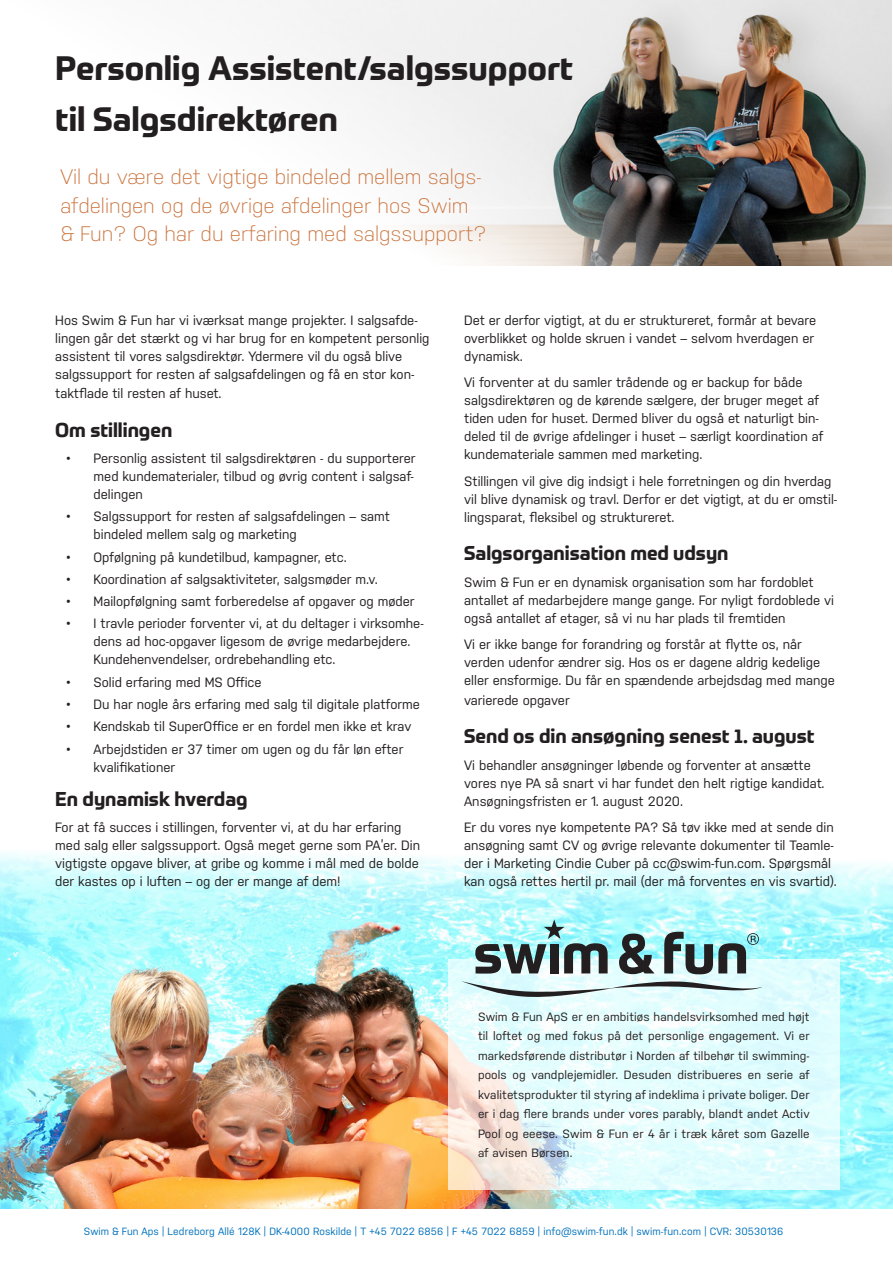
<style>
.page{position:relative;width:893px;height:1263px;background:#fff}
.page>*{position:absolute;margin:0;border:0;box-sizing:border-box;transform-origin:0 0}
.t1{font:700 33px/51px "Prometo";color:#231f20}
.t2{font:300 21px/28.5px "Nudista";color:#ca733c}
.t3{font:700 19.5px "Prometo";color:#231f20}
.t4{font:13.5px/18px "Nudista";color:#231f20}
.t5{font:12px/19.5px "Nudista";letter-spacing:.01em;color:#231f20;text-align:justify}
.t6{font:10.5px "Nudista";letter-spacing:.01em;color:#0072bc}
</style>
<div class="page">
<img style="left:276px;top:0;width:615px;height:265px">
<img style="left:0;top:853px;width:893px;height:356px">
<svg style="left:448px;top:959px;width:392px;height:231px;background:#e6f9f8"></svg>
<svg style="left:619px;top:933px;width:35px;height:41px"></svg>
<svg style="left:664px;top:932px;width:95px;height:42px;background:#789ea1"></svg>
<svg style="left:475px;top:919px;width:133px;height:54px;background:#84acae"></svg>
<svg style="left:461px;top:980px;width:300px;height:19px;background:#c2d5d6"></svg>
<p class="t1" style="left:55px;top:42px;width:520px">Personlig Assistent/salgssupport til Salgsdirektøren</p>
<p class="t2" style="left:60px;top:163px;width:423px">Vil du være det vigtige bindeled mellem salgs-</p>
<p class="t2" style="left:60px;top:191px;width:428px">afdelingen og de øvrige afdelinger hos Swim &amp; Fun? Og har du erfaring med salgssupport?</p>
<p class="t4" style="left:55px;top:311px;width:376px">Hos Swim &amp; Fun har vi iværksat mange projekter. I salgsafde&shy;lingen går det stærkt og vi har brug for en kompetent personlig assistent til vores salgsdirektør. Ydermere vil du også blive salgssupport for resten af salgsafdelingen og få en stor kon-</p>
<p class="t4" style="left:55px;top:384px;width:168px">taktflade til resten af huset.</p>
<p class="t3" style="left:55px;top:417px;width:119px">Om stillingen</p>
<p class="t4" style="left:94px;top:449px;width:324px;text-align:justify;text-indent:-27px">• Personlig assistent til salgsdirektøren - du supporterer med kundematerialer, tilbud og øvrig content i salgsaf&shy;delingen</p>
<p class="t4" style="left:94px;top:508px;width:298px;text-indent:-27px">• Salgssupport for resten af salgsafdelingen – samt bindeled mellem salg og marketing</p>
<p class="t4" style="left:67px;top:548px;width:282px">• Opfølgning på kundetilbud, kampagner, etc.</p>
<p class="t4" style="left:67px;top:570px;width:313px">• Koordination af salgsaktiviteter, salgsmøder m.v.</p>
<p class="t4" style="left:67px;top:592px;width:350px">• Mailopfølgning samt forberedelse af opgaver og møder</p>
<p class="t4" style="left:94px;top:615px;width:332px;text-indent:-27px">• I travle perioder forventer vi, at du deltager i virksomhe&shy;dens ad hoc-opgaver ligesom de øvrige medarbejdere.<br>Kundehenvendelser, ordrebehandling etc.</p>
<p class="t4" style="left:67px;top:673px;width:197px">• Solid erfaring med MS Office</p>
<p class="t4" style="left:67px;top:695px;width:355px">• Du har nogle års erfaring med salg til digitale platforme</p>
<p class="t4" style="left:67px;top:717px;width:346px">• Kendskab til SuperOffice er en fordel men ikke et krav</p>
<p class="t4" style="left:94px;top:740px;width:311px;text-indent:-27px">• Arbejdstiden er 37 timer om ugen og du får løn efter kvalifikationer</p>
<p class="t3" style="left:55px;top:787px;width:194px">En dynamisk hverdag</p>
<p class="t4" style="left:55px;top:818px;width:366px">For at få succes i stillingen, forventer vi, at du har erfaring med salg eller salgssupport. Også meget gerne som PA’er. Din vigtigste opgave bliver, at gribe og komme i mål med de bolde der kastes op i luften – og der er mange af dem!</p>
<p class="t4" style="left:464px;top:311px;width:354px">Det er derfor vigtigt, at du er struktureret, formår at bevare overblikket og holde skruen i vandet – selvom hverdagen er dynamisk.</p>
<p class="t4" style="left:464px;top:373px;width:361px">Vi forventer at du samler trådende og er backup for både salgsdirektøren og de kørende sælgere, der bruger meget af tiden uden for huset. Dermed bliver du også et naturligt bin&shy;deled til de øvrige afdelinger i huset – særligt koordination af kundemateriale sammen med marketing.</p>
<p class="t4" style="left:464px;top:472px;width:375px">Stillingen vil give dig indsigt i hele forretningen og din hverdag vil blive dynamisk og travl. Derfor er det vigtigt, at du er omstil&shy;lingsparat, fleksibel og struktureret.</p>
<p class="t3" style="left:464px;top:541px;width:266px">Salgsorganisation med udsyn</p>
<p class="t4" style="left:464px;top:573px;width:371px">Swim &amp; Fun er en dynamisk organisation som har fordoblet antallet af medarbejdere mange gange. For nyligt fordoblede vi også antallet af etager, så vi nu har plads til fremtiden</p>
<p class="t4" style="left:464px;top:635px;width:372px">Vi er ikke bange for forandring og forstår at flytte os, når verden udenfor ændrer sig. Hos os er dagene aldrig kedelige eller ensformige. Du får en spændende arbejdsdag med mange</p>
<p class="t4" style="left:464px;top:691px;width:107px">varierede opgaver</p>
<p class="t3" style="left:464px;top:724px;width:352px">Send os din ansøgning senest 1. august</p>
<p class="t4" style="left:464px;top:756px;width:362px">Vi behandler ansøgninger løbende og forventer at ansætte vores nye PA så snart vi har fundet den helt rigtige kandidat.<br>Ansøgningsfristen er 1. august 2020.</p>
<p class="t4" style="left:464px;top:818px;width:374px">Er du vores nye kompetente PA? Så tøv ikke med at sende din ansøgning samt CV og øvrige relevante dokumenter til Teamle&shy;der i Marketing Cindie Cuber på cc@swim-fun.com. Spørgsmål kan også rettes hertil pr. mail (der må forventes en vis svartid).</p>
<p class="t5" style="left:478px;top:1006px;width:333px">Swim &amp; Fun ApS er en ambitiøs handelsvirksomhed med højt til loftet og med fokus på det personlige engagement. Vi er markedsførende distributør i Norden af tilbehør til swimming&shy;pools og vandplejemidler. Desuden distribueres en serie af kvalitetsprodukter til styring af indeklima i private boliger. Der er i dag flere brands under vores parably, blandt andet Activ Pool og eeese. Swim &amp; Fun er 4 år i træk kåret som Gazelle af avisen Børsen.</p>
<p class="t6" style="left:84px;top:1225px;width:701px">Swim &amp; Fun Aps | Ledreborg Allé 128K | DK-4000 Roskilde | T +45 7022 6856 | F +45 7022 6859 | info@swim-fun.dk | swim-fun.com | CVR: 30530136</p>
</div>
